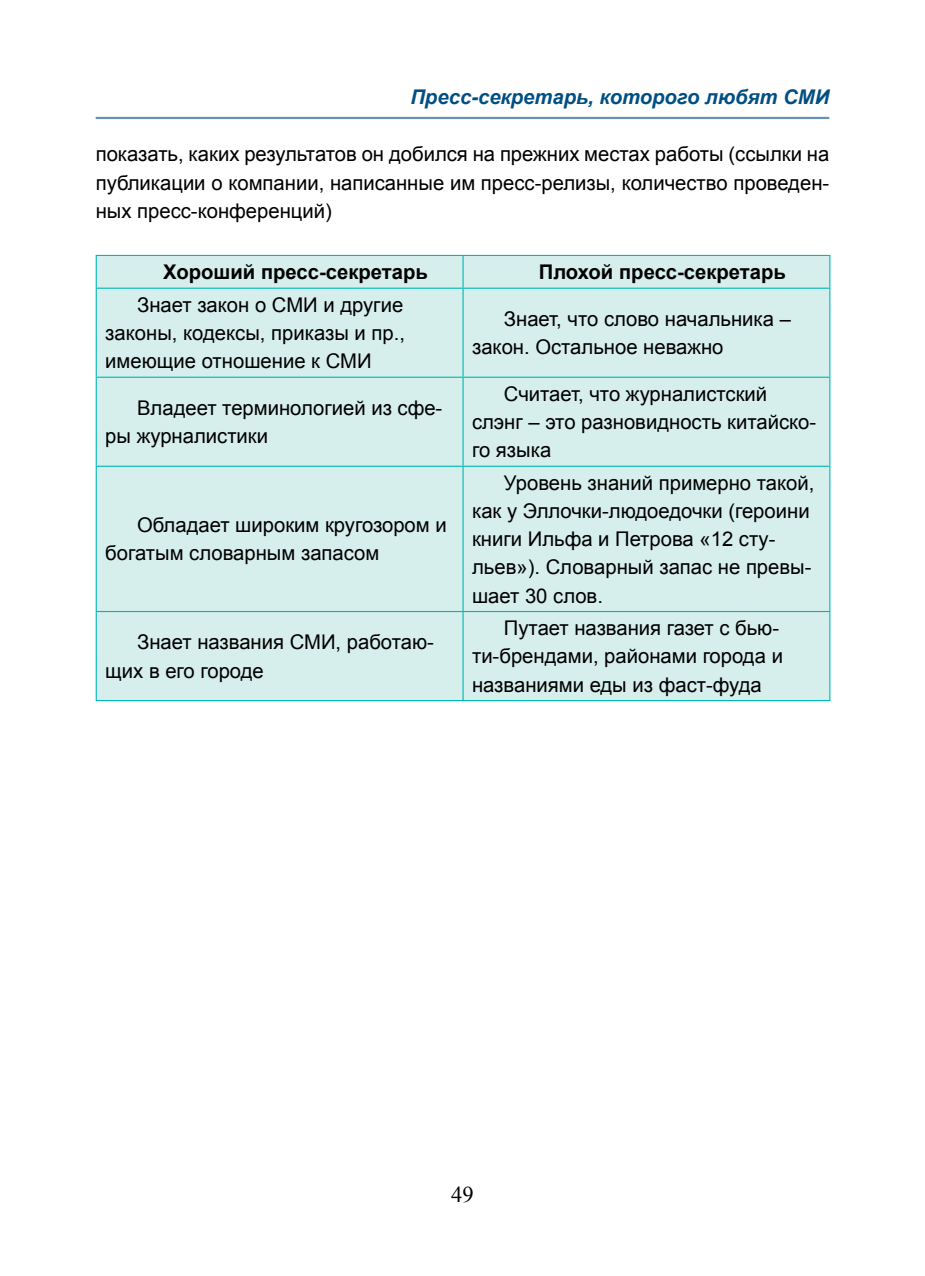
<style>
.page{position:relative;width:925px;height:1276px;background:#fff}
.page>*{position:absolute;margin:0;border:0;box-sizing:border-box;transform-origin:0 0}
.t1{font:22.5px "Times New Roman";color:#000}
.t2{font:20.25px/28.1px "Arial";color:#000}
.t3{font:700 20.25px "Arial";color:#000}
.t4{font:italic 700 20.25px "Arial";color:#004f83}
</style>
<div class="page">
<hr style="left:96px;top:117px;width:733px;height:2px;background:#6890b8">
<div style="left:97px;top:256px;width:732px;height:444px;background:#d6eeec"></div>
<hr style="left:96px;top:255px;width:367px;height:1px;background:#00b9b5">
<hr style="left:96px;top:256px;width:1px;height:32px;background:#00b9b5">
<hr style="left:463px;top:255px;width:367px;height:1px;background:#00b9b5">
<hr style="left:462px;top:256px;width:2px;height:32px;background:#00b9b5">
<hr style="left:829px;top:256px;width:1px;height:32px;background:#00b9b5">
<hr style="left:96px;top:288px;width:367px;height:1px;background:#00b9b5">
<hr style="left:96px;top:289px;width:1px;height:88px;background:#00b9b5">
<hr style="left:463px;top:288px;width:367px;height:1px;background:#00b9b5">
<hr style="left:462px;top:289px;width:2px;height:88px;background:#00b9b5">
<hr style="left:829px;top:289px;width:1px;height:88px;background:#00b9b5">
<hr style="left:96px;top:377px;width:367px;height:1px;background:#00b9b5">
<hr style="left:96px;top:378px;width:1px;height:88px;background:#00b9b5">
<hr style="left:463px;top:377px;width:367px;height:1px;background:#00b9b5">
<hr style="left:462px;top:378px;width:2px;height:88px;background:#00b9b5">
<hr style="left:829px;top:378px;width:1px;height:88px;background:#00b9b5">
<hr style="left:96px;top:466px;width:367px;height:1px;background:#00b9b5">
<hr style="left:96px;top:467px;width:1px;height:144px;background:#00b9b5">
<hr style="left:463px;top:466px;width:367px;height:1px;background:#00b9b5">
<hr style="left:462px;top:467px;width:2px;height:144px;background:#00b9b5">
<hr style="left:829px;top:467px;width:1px;height:144px;background:#00b9b5">
<hr style="left:96px;top:611px;width:367px;height:1px;background:#00b9b5">
<hr style="left:96px;top:612px;width:1px;height:88px;background:#00b9b5">
<hr style="left:463px;top:611px;width:367px;height:1px;background:#00b9b5">
<hr style="left:462px;top:612px;width:2px;height:88px;background:#00b9b5">
<hr style="left:829px;top:612px;width:1px;height:88px;background:#00b9b5">
<hr style="left:96px;top:700px;width:367px;height:1px;background:#00b9b5">
<hr style="left:463px;top:700px;width:367px;height:1px;background:#00b9b5">
<p class="t4" style="left:410px;top:83px;width:420px">Пресс-секретарь, которого любят СМИ</p>
<p class="t2" style="left:96px;top:140px;width:735px;text-align:justify">показать, каких результатов он добился на прежних местах работы (ссылки на публикации о компании, написанные им пресс-релизы, количество проведен&shy;ных пресс-конференций)</p>
<p class="t3" style="left:163px;top:258px;width:266px">Хороший пресс-секретарь</p>
<p class="t3" style="left:539px;top:258px;width:249px">Плохой пресс-секретарь</p>
<p class="t2" style="left:105px;top:291px;width:301px;text-align:justify;text-indent:32px">Знает закон о СМИ и другие законы, кодексы, приказы и пр., имеющие отношение к СМИ</p>
<p class="t2" style="left:472px;top:305px;width:320px;text-indent:32px">Знает, что слово начальника – закон. Остальное неважно</p>
<p class="t2" style="left:105px;top:394px;width:339px;text-indent:32px">Владеет терминологией из сфе&shy;ры журналистики</p>
<p class="t2" style="left:105px;top:511px;width:343px;text-indent:32px">Обладает широким кругозором и богатым словарным запасом</p>
<p class="t2" style="left:105px;top:628px;width:330px;text-indent:32px">Знает названия СМИ, работаю&shy;щих в его городе</p>
<p class="t2" style="left:472px;top:380px;width:346px;text-indent:32px">Считает, что журналистский слэнг – это разновидность китайско&shy;го языка</p>
<p class="t2" style="left:472px;top:469px;width:344px;text-indent:32px">Уровень знаний примерно такой, как у Эллочки-людоедочки (героини книги Ильфа и Петрова «12 сту&shy;льев»). Словарный запас не превы&shy;шает 30 слов.</p>
<p class="t2" style="left:472px;top:614px;width:312px;text-indent:32px">Путает названия газет с бью&shy;ти-брендами, районами города и названиями еды из фаст-фуда</p>
<p class="t1" style="left:451px;top:1179px;width:24px">49</p>
</div>
